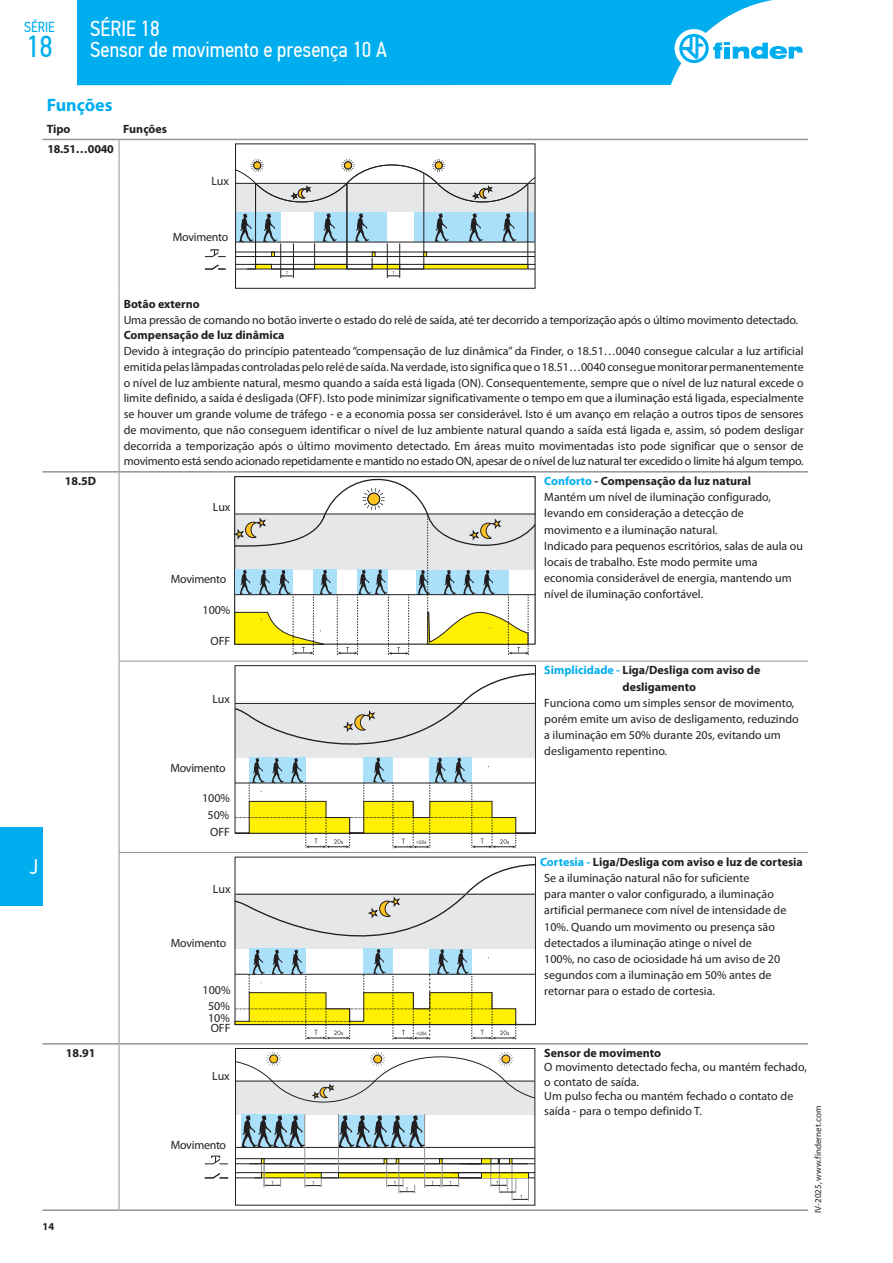
<style>
.page{position:relative;width:893px;height:1263px;background:#fff}
.page>*{position:absolute;margin:0;border:0;box-sizing:border-box;transform-origin:0 0}
.t1{font:30.3px "PF Din Text Cond Pro";color:#00aeef}
.t2{font:21.75px/21px "PF Din Text Cond Pro";color:#fff}
.t3{font:21px "PF Din Text Cond Pro";color:#fff}
.t4{font:700 18px "Myriad Pro";color:#00aeef}
.t5{font:14.55px "PF Din Text Cond Pro";color:#00aeef}
.t6{font:12px/16.2px "Myriad Pro";color:#231f20}
.t7{font:700 12px/16.2px "Myriad Pro";color:#231f20}
.t8{font:12px "Myriad Pro";letter-spacing:-.02em;color:#231f20}
.t9{font:700 10.5px "Myriad Pro";color:#231f20}
.t10{font:9px "Myriad Pro";color:#231f20}
.s1{font-weight:700;color:#00aeef}
.s2{font-weight:700}
.s3{color:#00aeef}
</style>
<div class="page">
<div style="left:0;top:827px;width:43px;height:79px;background:#00aeef"></div>
<div style="left:77px;top:0;width:696px;height:85px;background:#00aeef"></div>
<div style="left:675px;top:29px;width:38px;height:39px;background:#fff;border-radius:50%"></div>
<svg style="left:679px;top:34px;width:124px;height:29px"></svg>
<hr style="left:119px;top:661px;width:421px;height:1px;background:#939598">
<hr style="left:119px;top:852px;width:421px;height:1px;background:#939598">
<hr style="left:119px;top:473px;width:1px;height:188px;background:#939598">
<hr style="left:119px;top:661px;width:1px;height:191px;background:#939598">
<hr style="left:119px;top:853px;width:1px;height:190px;background:#939598">
<hr style="left:119px;top:1044px;width:1px;height:165px;background:#939598">
<hr style="left:540px;top:661px;width:268px;height:1px;background:#939598">
<hr style="left:540px;top:852px;width:268px;height:1px;background:#939598">
<hr style="left:43px;top:139px;width:76px;height:1px;background:#939598">
<hr style="left:43px;top:471px;width:76px;height:2px;background:#939598">
<hr style="left:540px;top:139px;width:268px;height:1px;background:#939598">
<hr style="left:119px;top:1043px;width:421px;height:1px;background:#939598">
<hr style="left:540px;top:1043px;width:268px;height:1px;background:#939598">
<hr style="left:119px;top:1209px;width:421px;height:2px;background:#939598">
<hr style="left:540px;top:1209px;width:268px;height:2px;background:#939598">
<hr style="left:43px;top:1043px;width:76px;height:1px;background:#939598">
<hr style="left:43px;top:1209px;width:76px;height:2px;background:#939598">
<hr style="left:119px;top:139px;width:421px;height:1px;background:#939598">
<hr style="left:119px;top:140px;width:1px;height:155px;background:#939598">
<hr style="left:119px;top:295px;width:1px;height:176px;background:#939598">
<hr style="left:119px;top:471px;width:421px;height:2px;background:#939598">
<hr style="left:540px;top:471px;width:268px;height:2px;background:#939598">
<hr style="left:280px;top:243px;width:1px;height:35px;background:#231f20">
<svg style="left:204px;top:249px;width:22px;height:21px"></svg>
<hr style="left:387px;top:243px;width:1px;height:35px;background:#231f20">
<hr style="left:399px;top:243px;width:1px;height:35px;background:#231f20">
<hr style="left:293px;top:243px;width:1px;height:35px;background:#231f20">
<div style="left:235px;top:144px;width:300px;height:145px;border:1px solid #231f20"></div>
<svg style="left:235px;top:159px;width:300px;height:118px"></svg>
<svg style="left:233px;top:476px;width:303px;height:179px"></svg>
<svg style="left:234px;top:672px;width:302px;height:176px"></svg>
<svg style="left:234px;top:863px;width:302px;height:176px"></svg>
<div style="left:338px;top:1114px;width:87px;height:33px;background:#e6e7e9"></div>
<div style="left:236px;top:1081px;width:299px;height:33px;background:#e6e7e9"></div>
<div style="left:241px;top:1114px;width:64px;height:33px;background:#aae0f9"></div>
<svg style="left:237px;top:1051px;width:296px;height:52px"></svg>
<hr style="left:236px;top:1147px;width:299px;height:1px;background:#231f20">
<svg style="left:204px;top:1156px;width:25px;height:23px"></svg>
<hr style="left:338px;top:1114px;width:1px;height:58px;background:#939598">
<hr style="left:424px;top:1114px;width:1px;height:74px;background:#939598">
<hr style="left:305px;top:1114px;width:1px;height:73px;background:#939598">
<svg style="left:237px;top:1158px;width:296px;height:42px"></svg>
<div style="left:235px;top:1048px;width:300px;height:157px;border:1px solid #231f20"></div>
<svg style="left:242px;top:1115px;width:63px;height:32px"></svg>
<svg style="left:338px;top:1115px;width:87px;height:32px;background:#7fa2b3"></svg>
<p class="t5" style="left:24px;top:19px;width:32px">SÉRIE</p>
<h1 class="t1" style="left:26px;top:28px;width:28px">18</h1>
<h2 class="t2" style="left:90px;top:18px;width:298px">SÉRIE 18<br>Sensor de movimento e presença 10 A</h2>
<h3 class="t4" style="left:47px;top:93px;width:67px">Funções</h3>
<p class="t7" style="left:47px;top:121px;width:25px">Tipo</p>
<p class="t7" style="left:123px;top:121px;width:45px">Funções</p>
<p class="t7" style="left:47px;top:140px;width:68px">18.51…0040</p>
<p class="t6" style="left:211px;top:173px;width:19px">Lux</p>
<p class="t8" style="left:173px;top:230px;width:57px">Movimento</p>
<p class="t7" style="left:65px;top:472px;width:33px">18.5D</p>
<h3 class="t3" style="left:30px;top:855px;width:10px">J</h3>
<p class="t7" style="left:66px;top:1044px;width:31px">18.91</p>
<p class="t9" style="left:43px;top:1219px;width:13px">14</p>
<p class="t7" style="left:124px;top:295px;width:78px">Botão externo</p>
<p class="t6" style="left:124px;top:311px;width:676px">Uma pressão de comando no botão inverte o estado do relé de saída, até ter decorrido a temporização após o último movimento detectado.</p>
<p class="t7" style="left:124px;top:327px;width:162px">Compensação de luz dinâmica</p>
<p class="t6" style="left:124px;top:343px;width:682px;line-height:15.8px;text-align:justify">Devido à integração do princípio patenteado “compensação de luz dinâmica” da Finder, o 18.51…0040 consegue calcular a luz artificial emitida pelas lâmpadas controladas pelo relé de saída. Na verdade, isto significa que o 18.51…0040 consegue monitorar permanentemente o nível de luz ambiente natural, mesmo quando a saída está ligada (ON). Consequentemente, sempre que o nível de luz natural excede o limite definido, a saída é desligada (OFF). Isto pode minimizar significativamente o tempo em que a iluminação está ligada, especialmente se houver um grande volume de tráfego - e a economia possa ser considerável. Isto é um avanço em relação a outros tipos de sensores de movimento, que não conseguem identificar o nível de luz ambiente natural quando a saída está ligada e, assim, só podem desligar decorrida a temporização após o último movimento detectado. Em áreas muito movimentadas isto pode significar que o sensor de movimento está sendo acionado repetidamente e mantido no estado ON, apesar de o nível de luz natural ter excedido o limite há algum tempo.</p>
<p class="t6" style="left:213px;top:499px;width:19px">Lux</p>
<p class="t8" style="left:171px;top:572px;width:57px">Movimento</p>
<p class="t6" style="left:203px;top:601px;width:29px">100%</p>
<p class="t6" style="left:211px;top:632px;width:21px">OFF</p>
<p class="t6" style="left:212px;top:691px;width:19px">Lux</p>
<p class="t8" style="left:170px;top:761px;width:57px">Movimento</p>
<p class="t6" style="left:202px;top:789px;width:29px;line-height:17.4px;text-align:center">100%<br>50%</p>
<p class="t6" style="left:210px;top:824px;width:21px">OFF</p>
<p class="t6" style="left:544px;top:473px;width:260px"><span class="s1">Conforto</span> <span class="s2">- Compensação da luz natural<br></span>Mantém um nível de iluminação configurado, levando em consideração a detecção de movimento e a iluminação natural.<br>Indicado para pequenos escritórios, salas de aula ou locais de trabalho. Este modo permite uma economia considerável de energia, mantendo um nível de iluminação confortável.</p>
<p class="t7" style="left:622px;top:662px;width:139px;text-indent:-78px"><span class="s3">Simplicidade -</span> Liga/Desliga com aviso de desligamento</p>
<p class="t6" style="left:544px;top:694px;width:256px">Funciona como um simples sensor de movimento, porém emite um aviso de desligamento, reduzindo a iluminação em 50% durante 20s, evitando um desligamento repentino.</p>
<p class="t6" style="left:213px;top:881px;width:19px">Lux</p>
<p class="t8" style="left:171px;top:935px;width:57px">Movimento</p>
<p class="t6" style="left:203px;top:982px;width:29px;text-align:center">100%<br>50%</p>
<p class="t6" style="left:208px;top:1009px;width:23px">10%</p>
<p class="t6" style="left:211px;top:1020px;width:21px">OFF</p>
<p class="t6" style="left:212px;top:1068px;width:19px">Lux</p>
<p class="t8" style="left:171px;top:1137px;width:57px">Movimento</p>
<p class="t6" style="left:544px;top:853px;width:260px;text-indent:-4px"><span class="s1">Cortesia -</span> <span class="s2">Liga/Desliga com aviso e luz de cortesia </span>Se a iluminação natural não for suficiente<br>para manter o valor configurado, a iluminação artificial permanece com nível de intensidade de 10%. Quando um movimento ou presença são detectados a iluminação atinge o nível de<br>100%, no caso de ociosidade há um aviso de 20 segundos com a iluminação em 50% antes de retornar para o estado de cortesia.</p>
<p class="t7" style="left:544px;top:1044px;width:118px">Sensor de movimento</p>
<p class="t6" style="left:544px;top:1060px;width:264px;line-height:14.4px">O movimento detectado fecha, ou mantém fechado, o contato de saída.<br>Um pulso fecha ou mantém fechado o contato de saída - para o tempo definido T.</p>
<p class="t10" style="left:812px;top:1213px;width:108px;rotate:-90deg">IV-2025, www.findernet.com</p>
</div>
